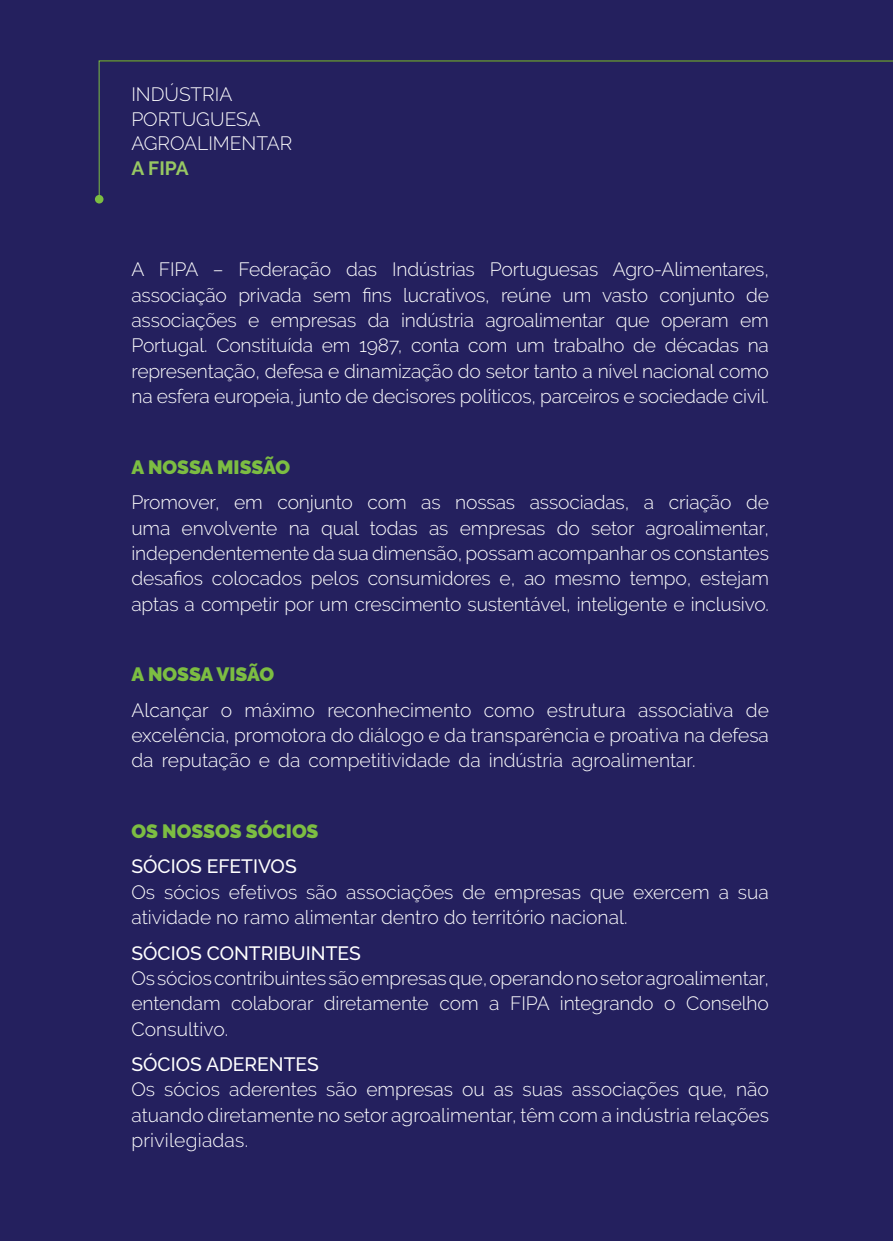
<style>
.page{position:relative;width:893px;height:1241px;background:#fff}
.page>*{position:absolute;margin:0;border:0;box-sizing:border-box;transform-origin:0 0}
.t1{font:300 19.25px/25.4px "Raleway";color:#fff;text-align:justify}
.t2{font:500 19.25px "Raleway";color:#fff}
.t3{font:900 19.25px "Raleway";color:#7cbd42}
.t4{font:700 19.25px "Raleway";color:#97c863}
</style>
<div class="page">
<div style="left:0;top:0;width:893px;height:1240px;background:#24205e"></div>
<svg style="left:98px;top:60px;width:795px;height:140px"></svg>
<div style="left:95px;top:195px;width:8px;height:8px;background:#7cbd42;border-radius:50%"></div>
<p class="t1" style="left:131px;top:82px;width:162px;line-height:24.5px;text-align:left">INDÚSTRIA<br>PORTUGUESA<br>AGROALIMENTAR</p>
<p class="t4" style="left:131px;top:157px;width:59px">A FIPA</p>
<p class="t1" style="left:131px;top:256px;width:639px">A FIPA – Federação das Indústrias Portuguesas Agro-Alimentares, associação privada sem fins lucrativos, reúne um vasto conjunto de associações e empresas da indústria agroalimentar que operam em Portugal. Constituída em 1987, conta com um trabalho de décadas na representação, defesa e dinamização do setor tanto a nível nacional como na esfera europeia, junto de decisores políticos, parceiros e sociedade civil.</p>
<p class="t3" style="left:131px;top:456px;width:160px">A NOSSA MISSÃO</p>
<p class="t1" style="left:131px;top:489px;width:639px">Promover, em conjunto com as nossas associadas, a criação de uma envolvente na qual todas as empresas do setor agroalimentar, independentemente da sua dimensão, possam acompanhar os constantes desafios colocados pelos consumidores e, ao mesmo tempo, estejam aptas a competir por um crescimento sustentável, inteligente e inclusivo.</p>
<p class="t3" style="left:131px;top:663px;width:144px">A NOSSA VISÃO</p>
<p class="t1" style="left:131px;top:697px;width:639px">Alcançar o máximo reconhecimento como estrutura associativa de excelência, promotora do diálogo e da transparência e proativa na defesa da reputação e da competitividade da indústria agroalimentar.</p>
<p class="t3" style="left:131px;top:820px;width:189px">OS NOSSOS SÓCIOS</p>
<p class="t2" style="left:131px;top:855px;width:167px">SÓCIOS EFETIVOS</p>
<p class="t1" style="left:131px;top:879px;width:639px">Os sócios efetivos são associações de empresas que exercem a sua atividade no ramo alimentar dentro do território nacional.</p>
<p class="t2" style="left:131px;top:941px;width:231px">SÓCIOS CONTRIBUINTES</p>
<p class="t1" style="left:131px;top:965px;width:639px">Os sócios contribuintes são empresas que, operando no setor agroalimentar, entendam colaborar diretamente com a FIPA integrando o Conselho Consultivo.</p>
<p class="t2" style="left:131px;top:1052px;width:189px">SÓCIOS ADERENTES</p>
<p class="t1" style="left:131px;top:1076px;width:639px">Os sócios aderentes são empresas ou as suas associações que, não atuando diretamente no setor agroalimentar, têm com a indústria relações privilegiadas.</p>
</div>
